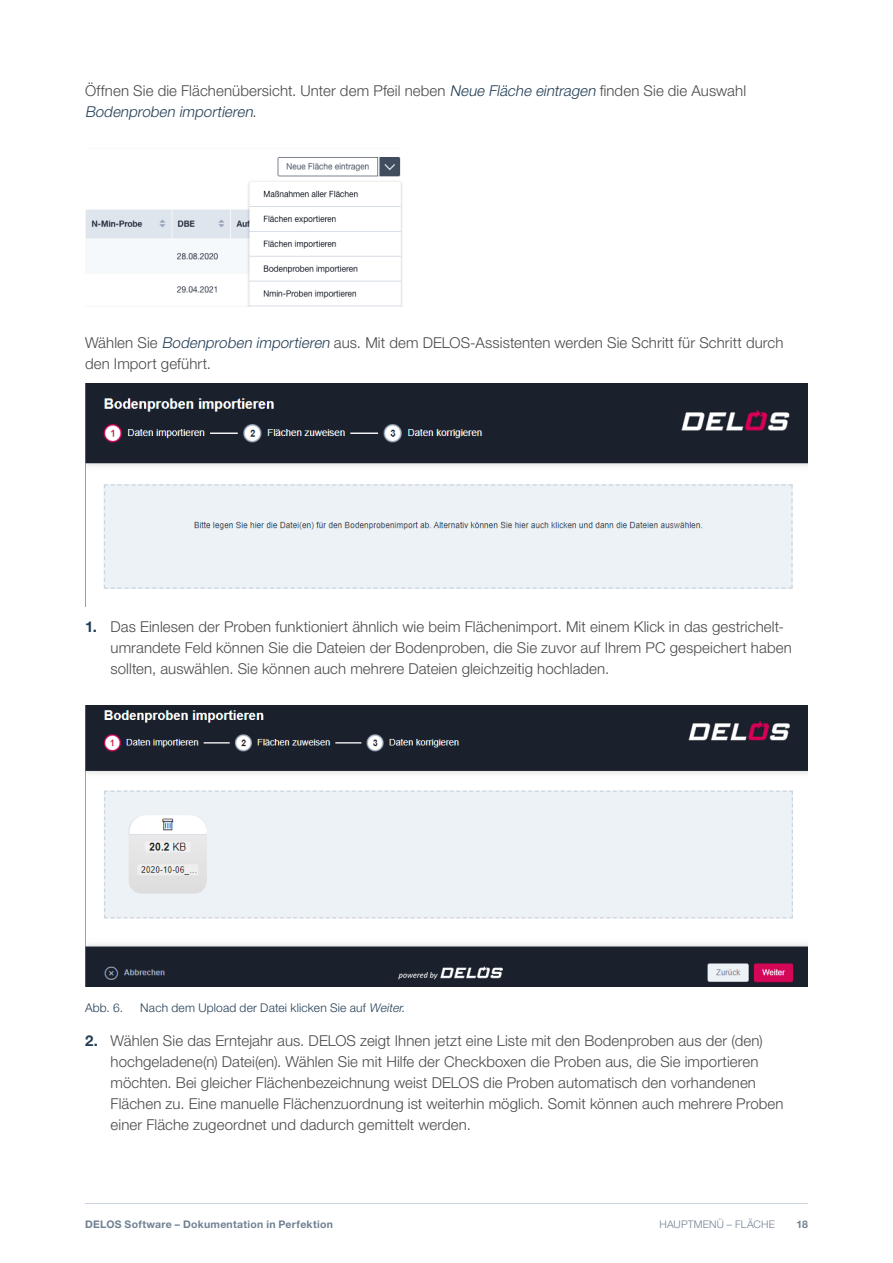
<style>
.page{position:relative;width:893px;height:1263px;background:#fff}
.page>*{position:absolute;margin:0;border:0;box-sizing:border-box;transform-origin:0 0}
.Body_to_Pic{font:300 15px/21px "Helvetica Neue LT Pro";letter-spacing:.005em;color:#4a4a49}
.t1{font:300 12px "Helvetica Neue LT Pro";letter-spacing:.015em;color:#243f57}
.t2{font:700 10.5px "Helvetica Neue LT Pro";letter-spacing:.025em;color:#708194}
.t3{font:300 10.5px "Helvetica Neue LT Pro";letter-spacing:.015em;color:#708194}
.s1{font-style:italic;color:#243f57}
.s2{font-weight:700;color:#243f57}
.s3{font-style:italic}
</style>
<div class="page">
<hr style="left:85px;top:1203px;width:723px;height:1px;background:#cad4e1">
<img style="left:85px;top:157px;width:317px;height:149px">
<img style="left:85px;top:384px;width:722px;height:222px">
<img style="left:85px;top:705px;width:722px;height:281px">
<p class="Body_to_Pic" style="left:85px;top:80px;width:663px">Öffnen Sie die Flächenübersicht. Unter dem Pfeil neben <span class="s1">Neue Fläche eintragen</span> finden Sie die Auswahl<br><span class="s1">Bodenproben importieren</span>.</p>
<p class="Body_to_Pic" style="left:85px;top:332px;width:700px">Wählen Sie <span class="s1">Bodenproben importieren</span> aus. Mit dem DELOS-Assistenten werden Sie Schritt für Schritt durch den Import geführt.</p>
<p class="Body_to_Pic" style="left:111px;top:616px;width:683px;text-indent:-26px"><span class="s2">1.</span> Das Einlesen der Proben funktioniert ähnlich wie beim Flächenimport. Mit einem Klick in das gestrichelt&shy;umrandete Feld können Sie die Dateien der Bodenproben, die Sie zuvor auf Ihrem PC gespeichert haben sollten, auswählen. Sie können auch mehrere Dateien gleichzeitig hochladen.</p>
<p class="t1" style="left:85px;top:1000px;width:40px">Abb. 6.</p>
<p class="t1" style="left:140px;top:1000px;width:266px">Nach dem Upload der Datei klicken Sie auf <span class="s3">Weiter</span>.</p>
<p class="Body_to_Pic" style="left:111px;top:1029px;width:674px;text-indent:-26px"><span class="s2">2.</span> Wählen Sie das Erntejahr aus. DELOS zeigt Ihnen jetzt eine Liste mit den Bodenproben aus der (den) hochgeladene(n) Datei(en). Wählen Sie mit Hilfe der Checkboxen die Proben aus, die Sie importieren möchten. Bei gleicher Flächenbezeichnung weist DELOS die Proben automatisch den vorhandenen Flächen zu. Eine manuelle Flächenzuordnung ist weiterhin möglich. Somit können auch mehrere Proben einer Fläche zugeordnet und dadurch gemittelt werden.</p>
<p class="t2" style="left:85px;top:1217px;width:249px">DELOS Software – Dokumentation in Perfektion</p>
<p class="t3" style="left:659px;top:1218px;width:16px">Hauptmenü</p>
<p class="t3" style="left:727px;top:1218px;width:35px">– Fläche</p>
<p class="t2" style="left:796px;top:1217px;width:13px">18</p>
</div>
